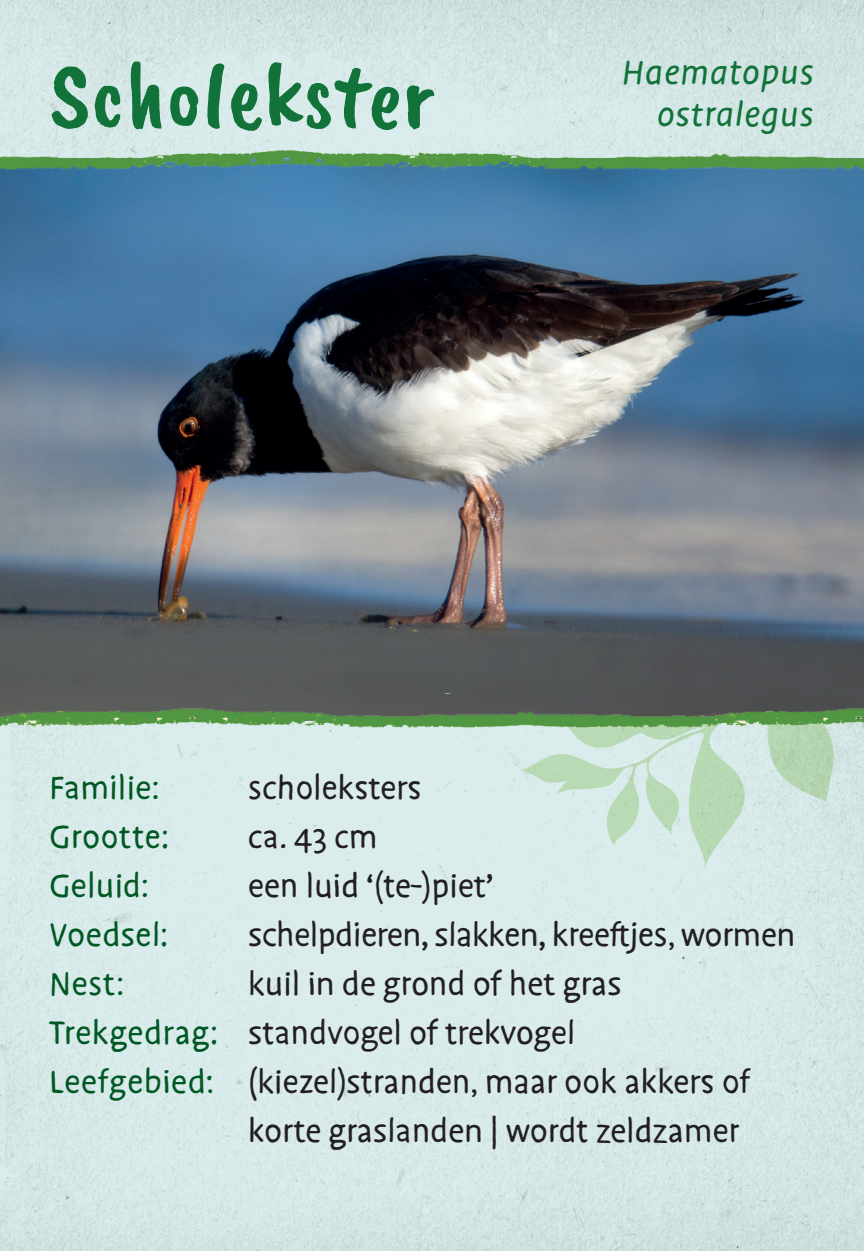
<style>
.page{position:relative;width:864px;height:1251px;background:#fff}
.page>*{position:absolute;margin:0;border:0;box-sizing:border-box;transform-origin:0 0}
.t1{font:94.5px "Caveat Brush";letter-spacing:.005em;color:#11723a}
.t2{font:italic 38.5px "Duper";letter-spacing:.04em;color:#11723a}
.t3{font:36.75px "Duper";letter-spacing:.01em;color:#231f20}
.t4{font:36.75px "Duper";letter-spacing:.02em;color:#005824}
.s1{color:#005824}
</style>
<div class="page">
<div style="left:0;top:0;width:863px;height:1250px;background:#daedec"></div>
<img style="left:493px;top:741px;width:370px;height:128px">
<img style="left:0;top:183px;width:863px;height:510px">
<img style="left:0;top:135px;width:863px;height:48px">
<img style="left:0;top:693px;width:863px;height:48px">
<h1 class="t1" style="left:50px;top:40px;width:386px">Scholekster</h1>
<p class="t2" style="left:621px;top:52px;width:193px">Haematopus</p>
<p class="t2" style="left:656px;top:94px;width:158px">ostralegus</p>
<p class="t4" style="left:50px;top:767px;width:111px">Familie:</p>
<p class="t3" style="left:248px;top:767px;width:174px">scholeksters</p>
<p class="t4" style="left:50px;top:816px;width:121px">Grootte:</p>
<p class="t3" style="left:248px;top:816px;width:131px">ca. 43 cm</p>
<p class="t4" style="left:50px;top:865px;width:101px">Geluid:</p>
<p class="t3" style="left:248px;top:865px;width:247px">een luid ‘(te-)piet’</p>
<p class="t4" style="left:50px;top:914px;width:120px">Voedsel:</p>
<p class="t3" style="left:248px;top:914px;width:548px">schelpdieren, slakken, kreeftjes, wormen</p>
<p class="t4" style="left:50px;top:963px;width:76px">Nest:</p>
<p class="t3" style="left:248px;top:963px;width:374px">kuil in de grond of het gras</p>
<p class="t3" style="left:50px;top:1012px;width:526px"><span class="s1">Trekgedrag:</span> standvogel of trekvogel</p>
<p class="t3" style="left:50px;top:1061px;width:702px"><span class="s1">Leefgebied:</span> (kiezel)stranden, maar ook akkers of</p>
<p class="t3" style="left:248px;top:1110px;width:492px">korte graslanden | wordt zeldzamer</p>
</div>
